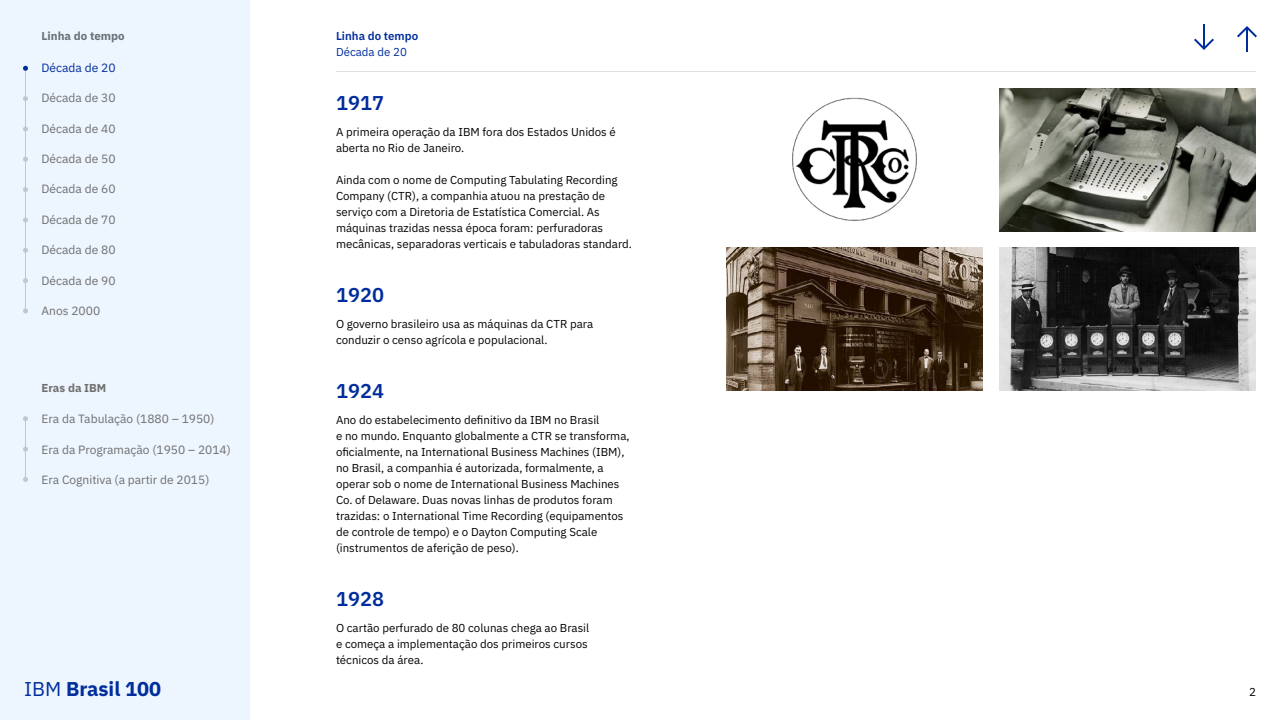
<style>
.page{position:relative;width:1280px;height:720px;background:#fff}
.page>*{position:absolute;margin:0;border:0;box-sizing:border-box;transform-origin:0 0}
.t1{font:600 20px "IBM Plex Sans";color:#002d9c}
.t2{font:700 20px "IBM Plex Sans";color:#002e9c}
.t3{font:12px "IBM Plex Sans";color:#6f6f6f}
.t4{font:12px "IBM Plex Sans";color:#002d9c}
.t5{font:11.5px/16px "IBM Plex Sans";color:#000}
.t6{font:600 11.5px "IBM Plex Sans";color:#002d9c}
.t7{font:700 11.5px "IBM Plex Sans";color:#697077}
.t8{font:11.5px "IBM Plex Sans";color:#002d9c}
.t9{font:700 11.5px "IBM Plex Sans";color:#6f6f6f}
.s1{font-weight:400}
</style>
<div class="page">
<div style="left:0;top:0;width:250px;height:720px;background:#edf5ff"></div>
<hr style="left:336px;top:71px;width:920px;height:1px;background:#dde1e6">
<hr style="left:25px;top:68px;width:1px;height:243px;background:#c1c7cd">
<svg style="left:23px;top:96px;width:5px;height:5px"></svg>
<svg style="left:23px;top:126px;width:5px;height:5px"></svg>
<svg style="left:23px;top:157px;width:5px;height:5px"></svg>
<svg style="left:23px;top:187px;width:5px;height:5px"></svg>
<svg style="left:23px;top:217px;width:5px;height:5px"></svg>
<svg style="left:23px;top:248px;width:5px;height:5px"></svg>
<svg style="left:23px;top:278px;width:5px;height:5px"></svg>
<svg style="left:23px;top:308px;width:5px;height:5px"></svg>
<svg style="left:23px;top:66px;width:5px;height:5px"></svg>
<svg style="left:1194px;top:24px;width:20px;height:26px"></svg>
<svg style="left:1237px;top:26px;width:20px;height:26px"></svg>
<img style="left:999px;top:88px;width:257px;height:143px">
<img style="left:726px;top:247px;width:257px;height:143px">
<img style="left:999px;top:247px;width:257px;height:143px">
<img style="left:792px;top:97px;width:125px;height:124px">
<hr style="left:25px;top:416px;width:1px;height:66px;background:#c1c7cd">
<svg style="left:23px;top:447px;width:5px;height:5px"></svg>
<svg style="left:23px;top:477px;width:5px;height:5px"></svg>
<svg style="left:23px;top:416px;width:5px;height:5px"></svg>
<p class="t7" style="left:41px;top:27px;width:85px">Linha do tempo</p>
<p class="t4" style="left:42px;top:58px;width:76px">Década de 20</p>
<p class="t3" style="left:42px;top:89px;width:76px">Década de 30</p>
<p class="t3" style="left:42px;top:119px;width:76px">Década de 40</p>
<p class="t3" style="left:42px;top:150px;width:76px">Década de 50</p>
<p class="t3" style="left:42px;top:180px;width:76px">Década de 60</p>
<p class="t3" style="left:42px;top:210px;width:76px">Década de 70</p>
<p class="t3" style="left:42px;top:241px;width:76px">Década de 80</p>
<p class="t3" style="left:42px;top:271px;width:76px">Década de 90</p>
<p class="t3" style="left:42px;top:302px;width:60px">Anos 2000</p>
<p class="t9" style="left:42px;top:379px;width:66px">Eras da IBM</p>
<p class="t3" style="left:42px;top:410px;width:175px">Era da Tabulação (1880 – 1950)</p>
<p class="t3" style="left:42px;top:440px;width:191px">Era da Programação (1950 – 2014)</p>
<p class="t3" style="left:42px;top:471px;width:169px">Era Cognitiva (a partir de 2015)</p>
<p class="t6" style="left:336px;top:27px;width:84px">Linha do tempo</p>
<p class="t8" style="left:336px;top:43px;width:72px">Década de 20</p>
<h1 class="t1" style="left:336px;top:87px;width:49px">1917</h1>
<p class="t5" style="left:336px;top:123px;width:281px">A primeira operação da IBM fora dos Estados Unidos é aberta no Rio de Janeiro.</p>
<p class="t5" style="left:336px;top:171px;width:298px">Ainda com o nome de Computing Tabulating Recording Company (CTR), a companhia atuou na prestação de serviço com a Diretoria de Estatística Comercial. As máquinas trazidas nessa época foram: perfuradoras mecânicas, separadoras verticais e tabuladoras standard.</p>
<h1 class="t1" style="left:336px;top:279px;width:49px">1920</h1>
<p class="t5" style="left:336px;top:315px;width:259px">O governo brasileiro usa as máquinas da CTR para conduzir o censo agrícola e populacional.</p>
<h1 class="t1" style="left:336px;top:375px;width:49px">1924</h1>
<p class="t5" style="left:336px;top:411px;width:295px">Ano do estabelecimento definitivo da IBM no Brasil<br>e no mundo. Enquanto globalmente a CTR se transforma, oficialmente, na International Business Machines (IBM), no Brasil, a companhia é autorizada, formalmente, a operar sob o nome de International Business Machines Co. of Delaware. Duas novas linhas de produtos foram trazidas: o International Time Recording (equipamentos de controle de tempo) e o Dayton Computing Scale (instrumentos de aferição de peso).</p>
<h1 class="t1" style="left:336px;top:583px;width:49px">1928</h1>
<p class="t5" style="left:336px;top:619px;width:255px">O cartão perfurado de 80 colunas chega ao Brasil e começa a implementação dos primeiros cursos técnicos da área.</p>
<h1 class="t2" style="left:24px;top:673px;width:139px"><span class="s1">IBM</span> Brasil 100</h1>
<p class="t5" style="left:1249px;top:683px;width:8px">2</p>
</div>
